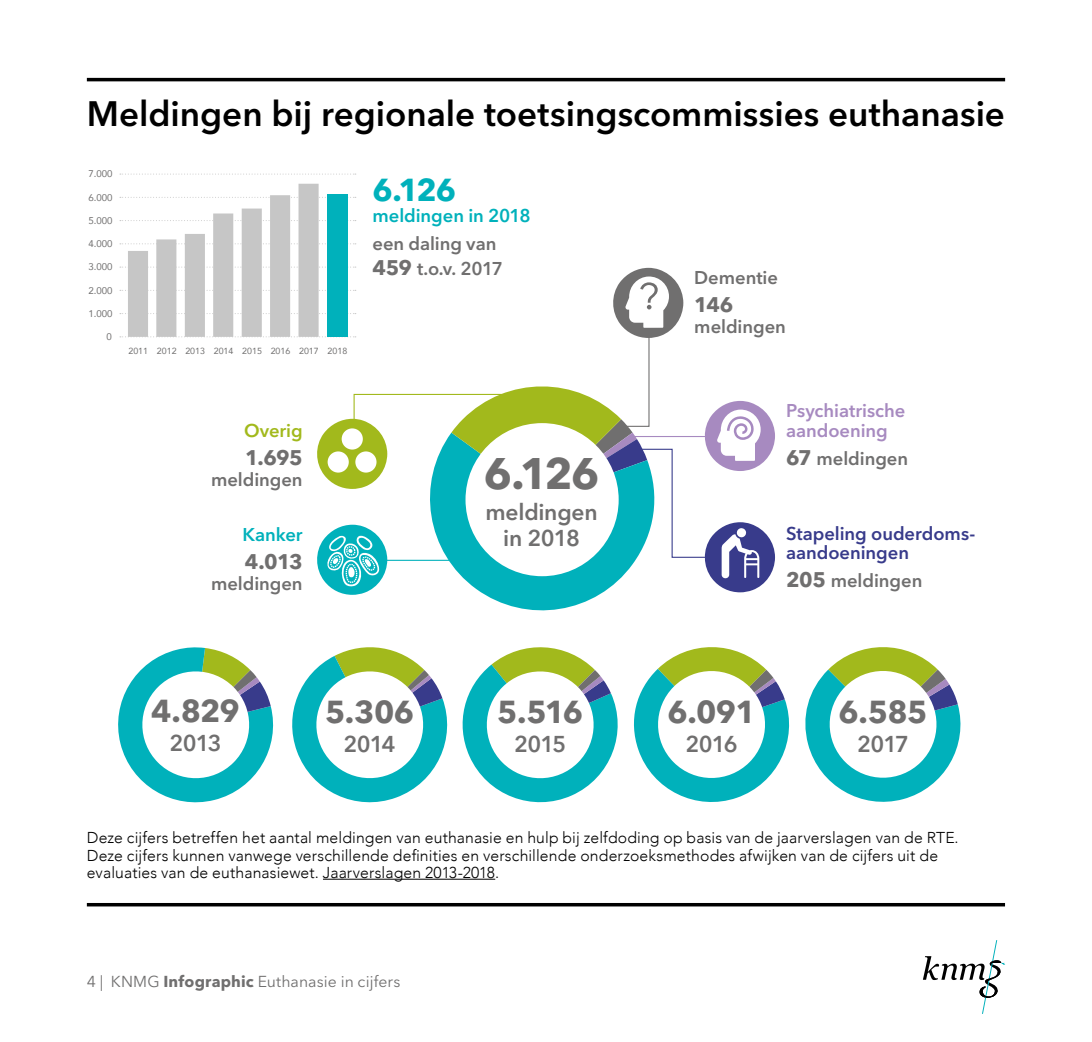
<style>
.page{position:relative;width:1092px;height:1042px;background:#fff}
.page>*{position:absolute;margin:0;border:0;box-sizing:border-box;transform-origin:0 0}
.t1{font:700 43.75px "Avenir Next LT Pro";color:#706f6f}
.t2{font:600 35px "Avenir Next LT Pro";color:#000}
.t3{font:700 31.5px "Avenir Next LT Pro";letter-spacing:-.03em;color:#706f6f}
.t4{font:700 31.5px "Avenir Next LT Pro";color:#00b1bb}
.t5{font:600 22.75px "Avenir Next LT Pro";letter-spacing:-.025em;color:#706f6f}
.t6{font:700 21px "Avenir Next LT Pro";letter-spacing:-.04em;color:#706f6f}
.t7{font:600 18.38px/24.5px "Avenir Next LT Pro";color:#706f6f}
.t8{font:600 18.38px "Avenir Next LT Pro";color:#383b8b}
.t9{font:600 18.38px "Avenir Next LT Pro";color:#a78ac0}
.t10{font:600 18.38px "Avenir Next LT Pro";letter-spacing:-.005em;color:#00b1bb}
.t11{font:600 18.38px "Avenir Next LT Pro";color:#a2b91c}
.t12{font:300 15.75px/17.5px "Avenir";letter-spacing:.01em;color:#000}
.t13{font:15.75px "Avenir Next LT Pro";letter-spacing:.01em;color:#706f6f}
.t14{font:9.62px "Avenir";color:#706f6f}
.t15{font:8.92px "Avenir";color:#706f6f}
.s1{font-weight:700;font-size:21px}
.s2{font-weight:700}
</style>
<div class="page">
<svg style="left:923px;top:940px;width:82px;height:74px"></svg>
<svg style="left:485px;top:595px;width:114px;height:16px;fill:#00b1bb"></svg>
<hr style="left:87px;top:78px;width:918px;height:3px;background:#000">
<svg style="left:118px;top:647px;width:843px;height:156px"></svg>
<hr style="left:323px;top:879px;width:172px;height:1px;background:#000">
<hr style="left:87px;top:903px;width:917px;height:3px;background:#000">
<svg style="left:120px;top:174px;width:236px;height:1px"></svg>
<svg style="left:120px;top:184px;width:655px;height:411px"></svg>
<div style="left:327px;top:194px;width:20px;height:143px;background:#00b1bb"></div>
<p class="t2" style="left:87px;top:93px;width:919px">Meldingen bij regionale toetsingscommissies euthanasie</p>
<p class="t14" style="left:88px;top:166px;width:26px">7.000</p>
<p class="t14" style="left:88px;top:190px;width:26px">6.000</p>
<p class="t14" style="left:88px;top:213px;width:26px">5.000</p>
<p class="t14" style="left:88px;top:236px;width:26px">4.000</p>
<p class="t14" style="left:88px;top:259px;width:26px">3.000</p>
<p class="t14" style="left:88px;top:283px;width:26px">2.000</p>
<p class="t14" style="left:88px;top:306px;width:26px">1.000</p>
<p class="t14" style="left:106px;top:329px;width:7px">0</p>
<p class="t15" style="left:128px;top:344px;width:220px">2011 2012 2013 2014 2015 2016 2017 2018</p>
<p class="t4" style="left:372px;top:171px;width:85px">6.126</p>
<p class="t10" style="left:372px;top:204px;width:160px">meldingen in 2018</p>
<p class="t7" style="left:372px;top:231px;width:132px">een daling van<br><span class="s1">459</span> t.o.v. 2017</p>
<p class="t11" style="left:244px;top:419px;width:60px">Overig</p>
<p class="t6" style="left:245px;top:444px;width:59px">1.695</p>
<p class="t7" style="left:211px;top:467px;width:93px">meldingen</p>
<p class="t1" style="left:483px;top:446px;width:117px">6.126</p>
<p class="t5" style="left:485px;top:498px;width:114px">meldingen</p>
<p class="t10" style="left:242px;top:523px;width:62px">Kanker</p>
<p class="t5" style="left:503px;top:524px;width:78px">in 2018</p>
<p class="t6" style="left:245px;top:548px;width:59px">4.013</p>
<p class="t7" style="left:211px;top:571px;width:93px">meldingen</p>
<p class="t3" style="left:151px;top:692px;width:90px">4.829</p>
<p class="t5" style="left:169px;top:729px;width:54px">2013</p>
<p class="t3" style="left:325px;top:693px;width:91px">5.306</p>
<p class="t5" style="left:343px;top:730px;width:54px">2014</p>
<p class="t3" style="left:497px;top:692px;width:87px">5.516</p>
<p class="t5" style="left:514px;top:730px;width:54px">2015</p>
<p class="t7" style="left:694px;top:265px;width:85px">Dementie</p>
<p class="t6" style="left:694px;top:292px;width:40px">146</p>
<p class="t7" style="left:694px;top:314px;width:93px">meldingen</p>
<p class="t9" style="left:786px;top:400px;width:121px">Psychiatrische</p>
<p class="t9" style="left:786px;top:419px;width:103px">aandoening</p>
<p class="t7" style="left:786px;top:446px;width:124px"><span class="s1">67</span> meldingen</p>
<p class="t8" style="left:786px;top:522px;width:191px">Stapeling ouderdoms-</p>
<p class="t8" style="left:786px;top:542px;width:124px">aandoeningen</p>
<p class="t7" style="left:786px;top:568px;width:138px"><span class="s1">205</span> meldingen</p>
<p class="t3" style="left:667px;top:692px;width:90px">6.091</p>
<p class="t5" style="left:685px;top:730px;width:54px">2016</p>
<p class="t3" style="left:838px;top:692px;width:90px">6.585</p>
<p class="t5" style="left:857px;top:730px;width:53px">2017</p>
<p class="t12" style="left:87px;top:829px;width:873px">Deze cijfers betreffen het aantal meldingen van euthanasie en hulp bij zelfdoding op basis van de jaarverslagen van de RTE.<br>Deze cijfers kunnen vanwege verschillende definities en verschillende onderzoeksmethodes afwijken van de cijfers uit de evaluaties van de euthanasiewet. Jaarverslagen 2013-2018.</p>
<p class="t13" style="left:87px;top:972px;width:315px">4 | KNMG <span class="s2">Infographic</span> Euthanasie in cijfers</p>
</div>
